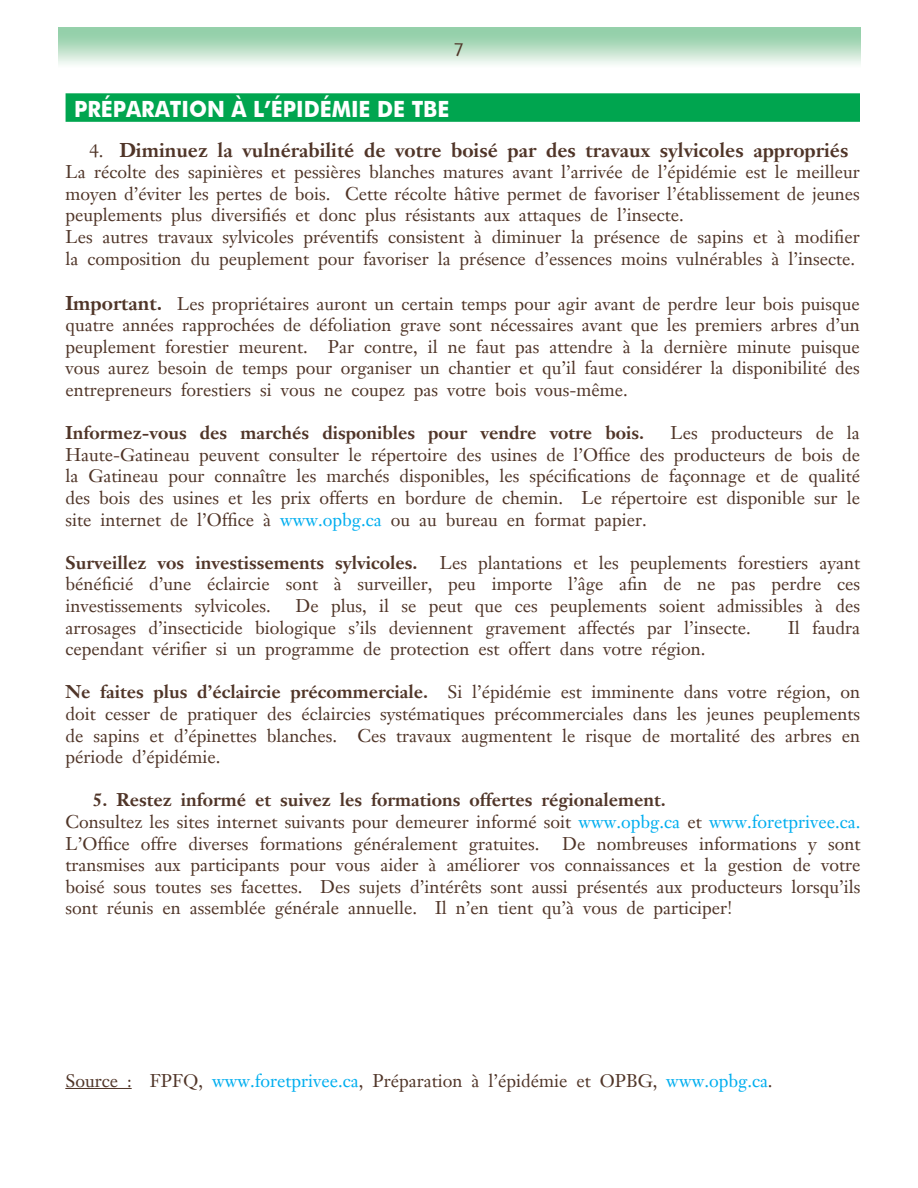
<style>
.page{position:relative;width:918px;height:1188px;background:#fff}
.page>*{position:absolute;margin:0;border:0;box-sizing:border-box;transform-origin:0 0}
.t1{font:700 22.35px "Futura BT";color:#fff;scale:.94 1}
.t2{font:700 19.5px "Janson Text";color:#503528}
.t3{font:18px/21.6px "Janson Text";color:#503528;text-align:justify}
.t4{font:700 18px "Janson Text";color:#503528}
.t5{font:18px "Lithos";color:#503528}
.s1{font-weight:400;font-size:18px}
.s2{font-weight:700;font-size:19.5px}
.s3{color:#00aeef}
.s4{font-weight:700}
</style>
<div class="page">
<div style="left:66px;top:93px;width:794px;height:29px;background:#00a54f"></div>
<hr style="left:65px;top:1088px;width:67px;height:1px;background:#503528">
<p class="t5" style="left:455px;top:40px;width:10px">7</p>
<p class="t1" style="left:74px;top:95px;width:401px">PRÉPARATION À L’ÉPIDÉMIE DE TBE</p>
<p class="t2" style="left:89px;top:137px;width:761px"><span class="s1">4.</span> Diminuez la vulnérabilité de votre boisé par des travaux sylvicoles appropriés</p>
<p class="t3" style="left:65px;top:161px;width:796px;text-align:left">La récolte des sapinières et pessières blanches matures avant l’arrivée de l’épidémie est le meilleur moyen d’éviter les pertes de bois. Cette récolte hâtive permet de favoriser l’établissement de jeunes peuplements plus diversifiés et donc plus résistants aux attaques de l’insecte.<br>Les autres travaux sylvicoles préventifs consistent à diminuer la présence de sapins et à modifier la composition du peuplement pour favoriser la présence d’essences moins vulnérables à l’insecte.</p>
<p class="t3" style="left:65px;top:292px;width:796px"><span class="s2">Important.</span> Les propriétaires auront un certain temps pour agir avant de perdre leur bois puisque quatre années rapprochées de défoliation grave sont nécessaires avant que les premiers arbres d’un peuplement forestier meurent. Par contre, il ne faut pas attendre à la dernière minute puisque vous aurez besoin de temps pour organiser un chantier et qu’il faut considérer la disponibilité des entrepreneurs forestiers si vous ne coupez pas votre bois vous-même.</p>
<p class="t4" style="left:65px;top:421px;width:580px">Informez-vous des marchés disponibles pour vendre votre bois.</p>
<p class="t3" style="left:65px;top:422px;width:796px;text-indent:605px">Les producteurs de la Haute-Gatineau peuvent consulter le répertoire des usines de l’Office des producteurs de bois de la Gatineau pour connaître les marchés disponibles, les spécifications de façonnage et de qualité des bois des usines et les prix offerts en bordure de chemin. Le répertoire est disponible sur le site internet de l’Office à <span class="s3">www.opbg.ca</span> ou au bureau en format papier.</p>
<p class="t3" style="left:65px;top:552px;width:796px"><span class="s4">Surveillez vos investissements sylvicoles.</span> Les plantations et les peuplements forestiers ayant bénéficié d’une éclaircie sont à surveiller, peu importe l’âge afin de ne pas perdre ces investissements sylvicoles.</p>
<p class="t3" style="left:65px;top:595px;width:796px;text-indent:230px">De plus, il se peut que ces peuplements soient admissibles à des arrosages d’insecticide biologique s’ils deviennent gravement affectés par l’insecte.</p>
<p class="t3" style="left:788px;top:616px;width:74px">Il faudra</p>
<p class="t3" style="left:65px;top:638px;width:641px">cependant vérifier si un programme de protection est offert dans votre région.</p>
<p class="t3" style="left:65px;top:681px;width:796px"><span class="s4">Ne faites plus d’éclaircie précommerciale.</span> Si l’épidémie est imminente dans votre région, on doit cesser de pratiquer des éclaircies systématiques précommerciales dans les jeunes peuplements de sapins et d’épinettes blanches. Ces travaux augmentent le risque de mortalité des arbres en période d’épidémie.</p>
<p class="t3" style="left:65px;top:789px;width:796px;text-align:left;text-indent:27px"><span class="s4">5. Restez informé et suivez les formations offertes régionalement.<br></span>Consultez les sites internet suivants pour demeurer informé soit <span class="s3">www.opbg.ca</span> et <span class="s3">www.foretprivee.ca.<br></span>L’Office offre diverses formations généralement gratuites.</p>
<p class="t3" style="left:65px;top:832px;width:796px;text-indent:497px">De nombreuses informations y sont transmises aux participants pour vous aider à améliorer vos connaissances et la gestion de votre boisé sous toutes ses facettes. Des sujets d’intérêts sont aussi présentés aux producteurs lorsqu’ils sont réunis en assemblée générale annuelle. Il n’en tient qu’à vous de participer!</p>
<p class="t3" style="left:65px;top:1070px;width:709px">Source : FPFQ, <span class="s3">www.foretprivee.ca</span>, Préparation à l’épidémie et OPBG, <span class="s3">www.opbg.ca</span>.</p>
</div>
